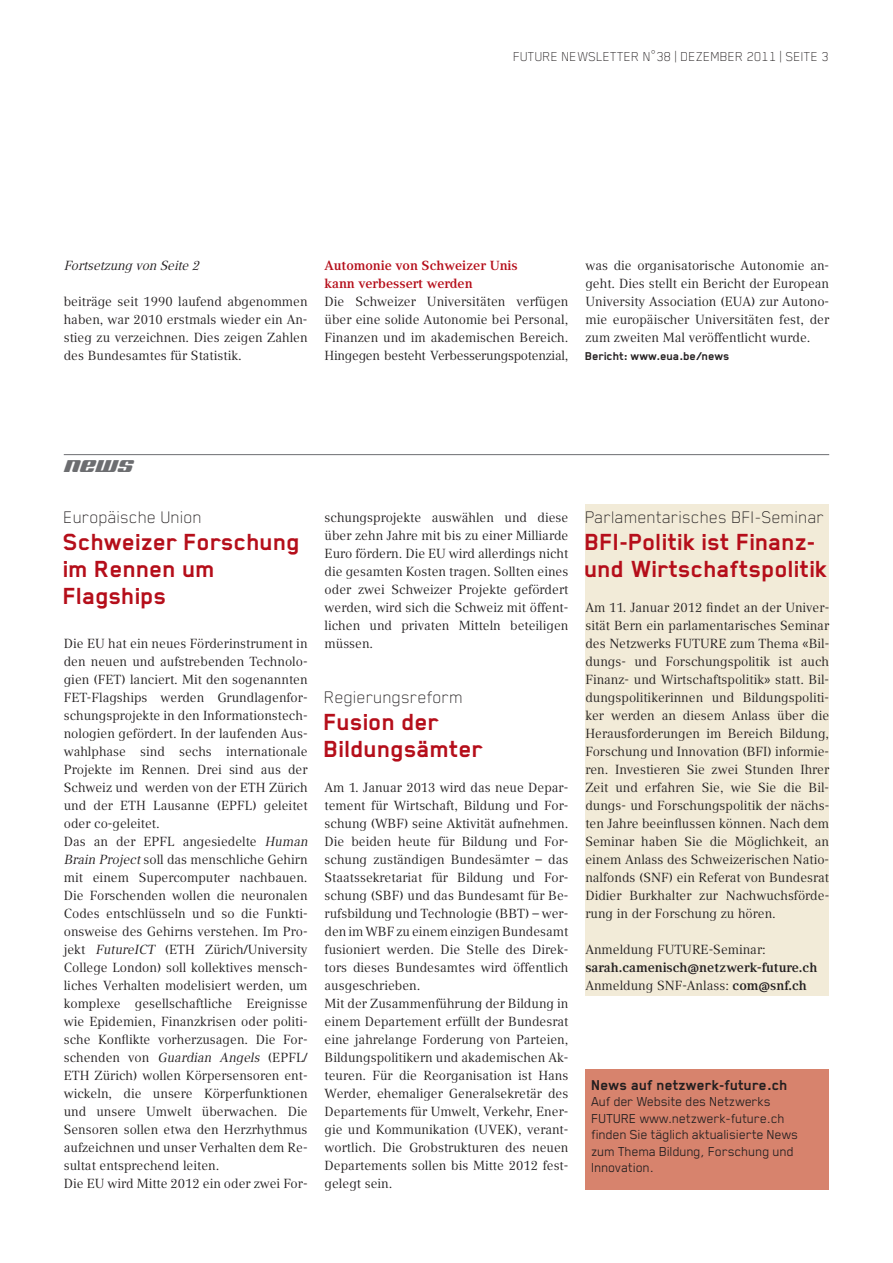
<style>
.page{position:relative;width:893px;height:1263px;background:#fff}
.page>*{position:absolute;margin:0;border:0;box-sizing:border-box;transform-origin:0 0}
.t1{font:700 27px/27px "Blender";color:#b50e1a}
.t2{font:100 19.5px "Blender";color:#231f20}
.t3{font:700 16.5px "Blender";color:#231f20}
.t4{font:15px/16.5px "Blender";letter-spacing:-.015em;color:#231f20}
.t5{font:100 15px "Blender";color:#231f20}
.t6{font:13.2px/18px "Compatil Text LT";color:#231f20;text-align:justify}
.t7{font:700 13.2px/18px "Compatil Text LT";color:#231f20}
.t8{font:700 13.2px/18px "Compatil Text LT";color:#b50e1a}
.t9{font:700 13.2px "Blender";color:#231f20}
.t10{font:italic 13.2px "Compatil Text LT";color:#231f20}
.s1{font-style:italic}
.s2{font-weight:400}
</style>
<div class="page">
<div style="left:585px;top:504px;width:244px;height:492px;background:#f2ebd8"></div>
<hr style="left:64px;top:454px;width:765px;height:1px;background:#6c6d70">
<div style="left:585px;top:1069px;width:244px;height:121px;background:#d7836d"></div>
<p class="t5" style="left:513px;top:48px;width:317px">future Newsletter N°38 | DEZEMBER 2011 | SEITE 3</p>
<p class="t10" style="left:64px;top:258px;width:140px">Fortsetzung von Seite2</p>
<p class="t6" style="left:64px;top:292px;width:245px">beiträge seit 1990 laufend abgenommen haben, war 2010 erstmals wieder ein An&shy;stieg zu verzeichnen. Dies zeigen Zahlen des Bundesamtes für Statistik.</p>
<p class="t8" style="left:325px;top:256px;width:195px">Automonie von Schweizer Unis kann verbessert werden</p>
<p class="t6" style="left:325px;top:292px;width:245px">Die Schweizer Universitäten verfügen über eine solide Autonomie bei Personal, Finanzen und im akademischen Bereich.<br>Hingegen besteht Verbesserungspotenzial,</p>
<p class="t6" style="left:585px;top:256px;width:245px">was die organisatorische Autonomie an&shy;geht. Dies stellt ein Bericht der European University Association (EUA) zur Autono&shy;mie europäischer Universitäten fest, der zum zweiten Mal veröffentlicht wurde.</p>
<p class="t9" style="left:585px;top:349px;width:146px">Bericht: www.eua.be/news</p>
<h2 class="t2" style="left:64px;top:505px;width:140px">Europäische Union</h2>
<h1 class="t1" style="left:64px;top:528px;width:239px">Schweizer Forschung im Rennen um<br>Flagships</h1>
<p class="t6" style="left:64px;top:634px;width:248px;text-align:left">Die EU hat ein neues Förderinstrument in den neuen und aufstrebenden Technolo&shy;gien (FET) lanciert. Mit den sogenannten FET-Flagships werden Grundlagenfor&shy;schungsprojekte in den Informationstech&shy;nologien gefördert. In der laufenden Aus&shy;wahlphase sind sechs internationale Projekte im Rennen. Drei sind aus der Schweiz und werden von der ETH Zürich und der ETH Lausanne (EPFL) geleitet oder co-geleitet.<br>Das an der EPFL angesiedelte <span class="s1">Human Brain Project</span>soll das menschliche Gehirn mit einem Supercomputer nachbauen.<br>Die Forschenden wollen die neuronalen Codes entschlüsseln und so die Funkti&shy;onsweise des Gehirns verstehen. Im Pro&shy;jekt <span class="s1">FutureICT</span> (ETH Zürich/University College London) soll kollektives mensch&shy;liches Verhalten modelisiert werden, um komplexe gesellschaftliche Ereignisse wie Epidemien, Finanzkrisen oder politi&shy;sche Konflikte vorherzusagen. Die For&shy;schenden von <span class="s1">Guardian Angels</span> (EPFL/ ETH Zürich) wollen Körpersensoren ent&shy;wickeln, die unsere Körperfunktionen und unsere Umwelt überwachen. Die Sensoren sollen etwa den Herzrhythmus aufzeichnen und unser Verhalten dem Re&shy;sultat entsprechend leiten.<br>Die EU wird Mitte 2012 ein oder zwei For-</p>
<p class="t6" style="left:325px;top:508px;width:245px">schungsprojekte auswählen und diese über zehn Jahre mit bis zu einer Milliarde Euro fördern. Die EU wird allerdings nicht die gesamten Kosten tragen. Sollten eines oder zwei Schweizer Projekte gefördert werden, wird sich die Schweiz mit öffent&shy;lichen und privaten Mitteln beteiligen müssen.</p>
<h2 class="t2" style="left:325px;top:685px;width:140px">Regierungsreform</h2>
<h1 class="t1" style="left:325px;top:707px;width:161px">Fusion der<br>Bildungsämter</h1>
<p class="t6" style="left:325px;top:778px;width:245px;text-align:left">Am 1. Januar 2013 wird das neue Depar&shy;tement für Wirtschaft, Bildung und For&shy;schung (WBF) seine Aktivität aufnehmen.<br>Die beiden heute für Bildung und For&shy;schung zuständigen Bundesämter – das Staatssekretariat für Bildung und For&shy;schung (SBF) und das Bundesamt für Be&shy;rufsbildung und Technologie (BBT) – wer&shy;den im WBF zu einem einzigen Bundesamt fusioniert werden. Die Stelle des Direk&shy;tors dieses Bundesamtes wird öffentlich ausgeschrieben.<br>Mit der Zusammenführung der Bildung in einem Departement erfüllt der Bundesrat eine jahrelange Forderung von Parteien, Bildungspolitikern und akademischen Ak&shy;teuren. Für die Reorganisation ist Hans Werder, ehemaliger Generalsekretär des Departements für Umwelt, Verkehr, Ener&shy;gie und Kommunikation (UVEK), verant&shy;wortlich. Die Grobstrukturen des neuen Departements sollen bis Mitte 2012 fest&shy;gelegt sein.</p>
<h2 class="t2" style="left:585px;top:505px;width:241px">Parlamentarisches BFI-Seminar</h2>
<h1 class="t1" style="left:585px;top:527px;width:244px">BFI-Politik ist Finanz&shy;und Wirtschaftspolitik</h1>
<p class="t6" style="left:585px;top:598px;width:245px">Am 11. Januar 2012 findet an der Univer&shy;sität Bern ein parlamentarisches Seminar des Netzwerks FUTURE zum Thema «Bil&shy;dungs- und Forschungspolitik ist auch Finanz- und Wirtschaftspolitik» statt. Bil&shy;dungspolitikerinnen und Bildungspoliti&shy;ker werden an diesem Anlass über die Herausforderungen im Bereich Bildung, Forschung und Innovation (BFI) informie&shy;ren. Investieren Sie zwei Stunden Ihrer Zeit und erfahren Sie, wie Sie die Bil&shy;dungs- und Forschungspolitik der nächs&shy;ten Jahre beeinflussen können. Nach dem Seminar haben Sie die Möglichkeit, an einem Anlass des Schweizerischen Natio&shy;nalfonds (SNF) ein Referat von Bundesrat Didier Burkhalter zur Nachwuchsförde&shy;rung in der Forschung zu hören.</p>
<p class="t6" style="left:585px;top:940px;width:182px">Anmeldung FUTURE-Seminar:</p>
<p class="t7" style="left:585px;top:958px;width:233px">sarah.camenisch@netzwerk-future.ch<br><span class="s2">Anmeldung SNF-Anlass:</span> com@snf.ch</p>
<p class="t3" style="left:592px;top:1076px;width:198px">News auf netzwerk-future.ch</p>
<p class="t4" style="left:592px;top:1093px;width:209px">Auf der Website des Netzwerks<br>FUTURE www.netzwerk-future.ch finden Sie täglich aktualisierte News zum Thema Bildung, Forschung und<br>Innovation.</p>
</div>
